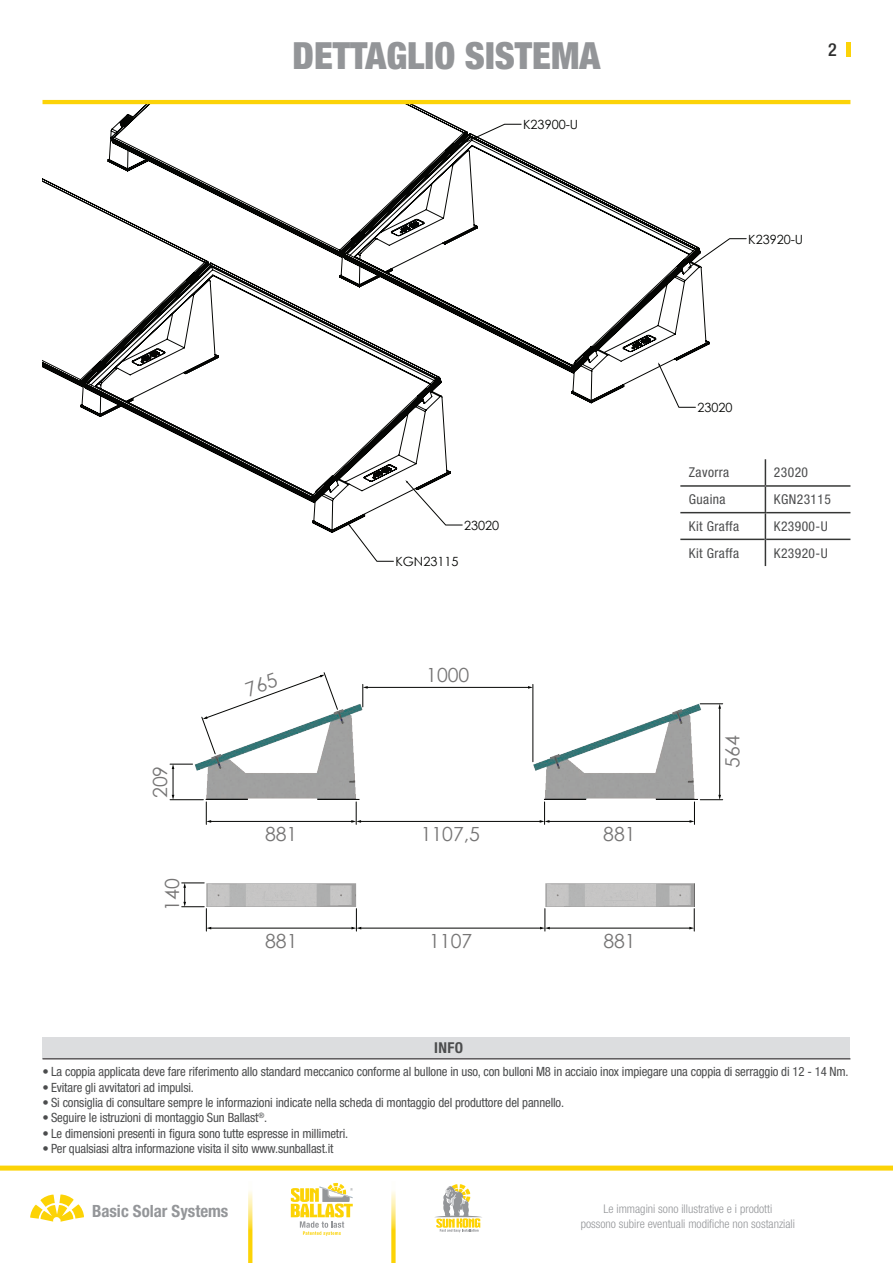
<style>
.page{position:relative;width:893px;height:1263px;background:#fff}
.page>*{position:absolute;margin:0;border:0;box-sizing:border-box;transform-origin:0 0}
.t1{font:900 condensed 37.5px "Helvetica Neue LT Pro";color:#939598}
.t2{font:19.5px "Century Gothic";color:#767575}
.t3{font:500 condensed 18px "Helvetica Neue LT Pro";color:#2e2f2f}
.t4{font:700 condensed 16.95px "Helvetica Neue LT Pro";color:#949699}
.t5{font:700 condensed 15px "Helvetica Neue LT Pro";color:#4b4c4d}
.t6{font:condensed 13.5px "Helvetica Neue LT Pro";letter-spacing:.03em;color:#4b4c4d}
.t7{font:condensed 12.75px "Helvetica Neue LT Pro";letter-spacing:-.01em;color:#4b4c4d}
.t8{font:12.75px "Century Gothic";color:#040503}
.t9{font:12.6px "Century Gothic";color:#040503}
.t10{font:300 condensed 12px/15px "Helvetica Neue LT Pro";color:#939598;text-align:center}
</style>
<div class="page">
<div style="left:0;top:1165px;width:893px;height:5px;background:#fcd306"></div>
<svg style="left:30px;top:1194px;width:54px;height:28px"></svg>
<svg style="left:248px;top:1191px;width:4px;height:72px"></svg>
<svg style="left:391px;top:1191px;width:5px;height:72px"></svg>
<svg style="left:434px;top:1184px;width:48px;height:48px"></svg>
<svg style="left:291px;top:1183px;width:62px;height:53px"></svg>
<hr style="left:846px;top:43px;width:4px;height:14px;background:#fcd308">
<svg style="left:43px;top:104px;width:666px;height:428px"></svg>
<svg style="left:348px;top:523px;width:46px;height:38px"></svg>
<svg style="left:658px;top:362px;width:38px;height:46px"></svg>
<svg style="left:405px;top:480px;width:58px;height:45px"></svg>
<svg style="left:687px;top:238px;width:59px;height:31px"></svg>
<svg style="left:454px;top:124px;width:67px;height:23px"></svg>
<hr style="left:43px;top:100px;width:807px;height:4px;background:#fcd308">
<div style="left:43px;top:1037px;width:807px;height:22px;background:#dcdddf"></div>
<hr style="left:43px;top:1058px;width:807px;height:1px;background:#231f20">
<hr style="left:680px;top:485px;width:85px;height:2px;background:#363736">
<hr style="left:765px;top:485px;width:85px;height:2px;background:#363736">
<hr style="left:680px;top:512px;width:86px;height:1px;background:#363736">
<hr style="left:680px;top:539px;width:85px;height:1px;background:#363736">
<hr style="left:766px;top:512px;width:84px;height:1px;background:#363736">
<hr style="left:766px;top:539px;width:84px;height:1px;background:#363736">
<svg style="left:765px;top:459px;width:1px;height:107px"></svg>
<img style="left:195px;top:704px;width:506px;height:96px">
<hr style="left:170px;top:799px;width:33px;height:1px;background:#040503">
<hr style="left:533px;top:684px;width:1px;height:78px;background:#040503">
<hr style="left:360px;top:821px;width:181px;height:1px;background:#040503">
<hr style="left:549px;top:821px;width:141px;height:1px;background:#040503">
<svg style="left:540px;top:802px;width:9px;height:22px"></svg>
<hr style="left:210px;top:821px;width:142px;height:1px;background:#040503">
<svg style="left:206px;top:802px;width:5px;height:22px"></svg>
<svg style="left:351px;top:802px;width:10px;height:22px"></svg>
<hr style="left:367px;top:687px;width:162px;height:1px;background:#040503">
<svg style="left:363px;top:684px;width:5px;height:23px"></svg>
<svg style="left:528px;top:686px;width:5px;height:3px"></svg>
<hr style="left:719px;top:708px;width:1px;height:88px;background:#040503">
<svg style="left:690px;top:795px;width:33px;height:29px"></svg>
<svg style="left:700px;top:703px;width:23px;height:6px"></svg>
<svg style="left:170px;top:764px;width:23px;height:36px"></svg>
<img style="left:211px;top:883px;width:484px;height:24px">
<hr style="left:549px;top:928px;width:141px;height:1px;background:#040503">
<svg style="left:689px;top:909px;width:6px;height:22px"></svg>
<hr style="left:210px;top:928px;width:142px;height:1px;background:#040503">
<hr style="left:360px;top:928px;width:181px;height:1px;background:#040503">
<svg style="left:351px;top:909px;width:10px;height:22px"></svg>
<svg style="left:540px;top:909px;width:10px;height:22px"></svg>
<svg style="left:182px;top:883px;width:29px;height:48px"></svg>
<svg style="left:201px;top:672px;width:137px;height:82px"></svg>
<h2 class="t2" style="left:147px;top:798px;width:34px;rotate:-90deg">209</h2>
<h2 class="t2" style="left:158px;top:911px;width:34px;rotate:-90deg">140</h2>
<h1 class="t1" style="left:293px;top:33px;width:309px">DETTAGLIO SISTEMA</h1>
<p class="t9" style="left:523px;top:116px;width:57px">K23900-U</p>
<h3 class="t3" style="left:828px;top:39px;width:10px">2</h3>
<p class="t8" style="left:748px;top:230px;width:57px">K23920-U</p>
<p class="t9" style="left:464px;top:516px;width:37px">23020</p>
<p class="t9" style="left:395px;top:553px;width:65px">KGN23115</p>
<h2 class="t2" style="left:426px;top:661px;width:45px">1000</h2>
<h2 class="t2" style="left:265px;top:820px;width:34px">881</h2>
<h2 class="t2" style="left:421px;top:820px;width:61px">1107,5</h2>
<h2 class="t2" style="left:603px;top:820px;width:34px">881</h2>
<h2 class="t2" style="left:265px;top:927px;width:34px">881</h2>
<h2 class="t2" style="left:429px;top:927px;width:45px">1107</h2>
<h2 class="t2" style="left:603px;top:927px;width:34px">881</h2>
<p class="t9" style="left:697px;top:399px;width:37px">23020</p>
<p class="t6" style="left:689px;top:465px;width:42px">Zavorra</p>
<p class="t6" style="left:774px;top:465px;width:36px">23020</p>
<p class="t6" style="left:689px;top:492px;width:38px">Guaina</p>
<p class="t6" style="left:774px;top:492px;width:59px">KGN23115</p>
<p class="t6" style="left:689px;top:518px;width:52px">Kit Graffa</p>
<p class="t6" style="left:774px;top:518px;width:55px">K23900-U</p>
<p class="t6" style="left:689px;top:545px;width:52px">Kit Graffa</p>
<p class="t6" style="left:774px;top:545px;width:55px">K23920-U</p>
<h2 class="t2" style="left:719px;top:768px;width:34px;rotate:-90deg">564</h2>
<p class="t5" style="left:434px;top:1039px;width:31px">INFO</p>
<p class="t7" style="left:43px;top:1064px;width:808px">• La coppia applicata deve fare riferimento allo standard meccanico conforme al bullone in uso, con bulloni M8 in acciaio inox impiegare una coppia di serraggio di 12 - 14 Nm.</p>
<p class="t7" style="left:43px;top:1080px;width:153px">• Evitare gli avvitatori ad impulsi.</p>
<p class="t7" style="left:43px;top:1095px;width:523px">• Si consiglia di consultare sempre le informazioni indicate nella scheda di montaggio del produttore del pannello.</p>
<p class="t7" style="left:43px;top:1110px;width:226px">• Seguire le istruzioni di montaggio Sun Ballast<sup>®</sup>.</p>
<p class="t7" style="left:43px;top:1126px;width:307px">• Le dimensioni presenti in figura sono tutte espresse in millimetri.</p>
<p class="t7" style="left:43px;top:1141px;width:293px">• Per qualsiasi altra informazione visita il sito www.sunballast.it</p>
<h3 class="t4" style="left:92px;top:1201px;width:138px">Basic Solar Systems</h3>
<p class="t10" style="left:581px;top:1201px;width:216px">Le immagini sono illustrative e i prodotti<br>possono subire eventuali modifiche non sostanziali</p>
</div>
